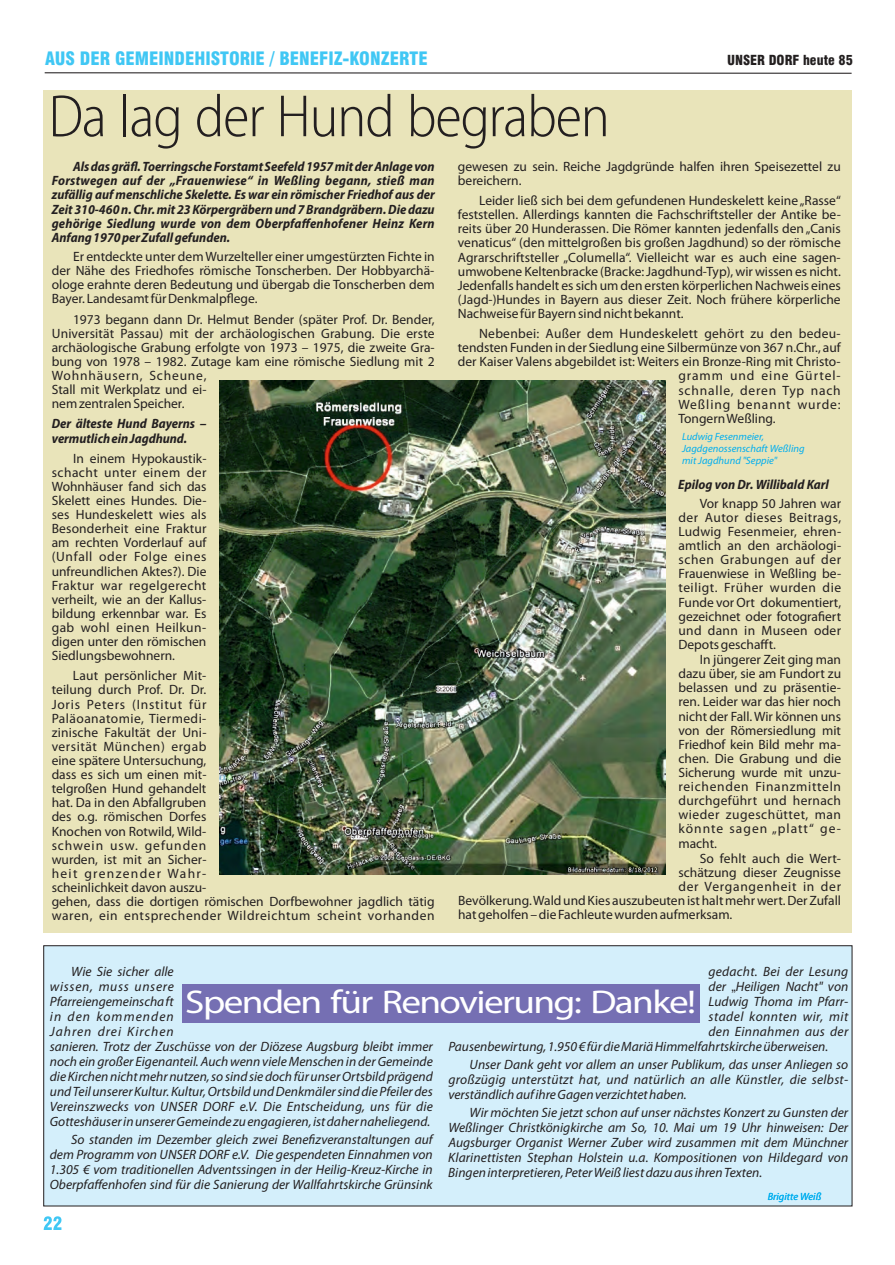
<style>
.page{position:relative;width:895px;height:1265px;background:#fff}
.page>*{position:absolute;margin:0;border:0;box-sizing:border-box;transform-origin:0 0}
.t1{font:300 semi-condensed 60px "Myriad Pro";letter-spacing:-.02em;color:#231f20}
.t2{font:33px "Myriad Pro";letter-spacing:-.04em;color:#fff;scale:1.19 1}
.t3{font:900 condensed 18px "Swiss 721 BT";color:#40c7f4}
.t4{font:13.5px/14.1px "Myriad Pro";color:#231f20;text-align:justify}
.t5{font:italic 13.5px/15px "Myriad Pro";color:#231f20;text-align:justify}
.t6{font:italic 700 semi-condensed 13.5px/14.1px "Myriad Pro";color:#231f20;text-align:justify}
.t7{font:13.5px "Myriad Pro";letter-spacing:.02em;color:#231f20}
.t8{font:italic 13.5px "Myriad Pro";letter-spacing:.02em;color:#231f20}
.t9{font:13.5px "Myriad Pro";letter-spacing:.06em;color:#231f20}
.t10{font:13.5px "Myriad Pro";letter-spacing:.05em;color:#231f20}
.t11{font:13.5px "Myriad Pro";letter-spacing:.065em;color:#231f20}
.t12{font:italic 13.5px "Myriad Pro";letter-spacing:.035em;color:#231f20}
.t13{font:13.5px "Myriad Pro";letter-spacing:.07em;color:#231f20}
.t14{font:900 condensed 13.5px "Swiss 721 BT";color:#231f20}
.t15{font:italic 10.5px/12px "Myriad Pro";color:#00aeef}
.s1{font-family:"Arial Unicode MS";font-style:normal}
</style>
<div class="page">
<div style="left:43px;top:945px;width:809px;height:261px;background:#d4effb;border:1px solid #231f20"></div>
<div style="left:182px;top:984px;width:518px;height:38px;background:#756fb3"></div>
<div style="left:44px;top:90px;width:807px;height:843px;background:#e9e4ba"></div>
<svg style="left:43px;top:1216px;width:19px;height:14px"></svg>
<svg style="left:44px;top:72px;width:808px;height:2px"></svg>
<img style="left:219px;top:380px;width:446px;height:494px">
<h3 class="t3" style="left:45px;top:51px;width:384px">AUS DER GEMEINDEHISTORIE / BENEFIZ-KONZERTE</h3>
<p class="t14" style="left:727px;top:55px;width:127px">UNSER DORF heute 85</p>
<h1 class="t1" style="left:48px;top:91px;width:563px">Da lag der Hund begraben</h1>
<p class="t4" style="left:458px;top:160px;width:384px">gewesen zu sein. Reiche Jagdgründe halfen ihren Speisezettel zu bereichern.</p>
<p class="t4" style="left:458px;top:195px;width:384px;text-indent:21px">Leider ließ sich bei dem gefundenen Hundeskelett keine „Rasse“ feststellen. Allerdings kannten die Fachschriftsteller der Antike be&shy;reits über 20 Hunderassen. Die Römer kannten jedenfalls den „Canis venaticus“ (den mittelgroßen bis großen Jagdhund) so der römische Agrarschriftsteller „Columella“. Vielleicht war es auch eine sagen&shy;umwobene Keltenbracke (Bracke: Jagdhund-Typ), wir wissen es nicht.<br>Jedenfalls handelt es sich um den ersten körperlichen Nachweis eines (Jagd-)Hundes in Bayern aus dieser Zeit. Noch frühere körperliche Nachweise für Bayern sind nicht bekannt.</p>
<p class="t7" style="left:479px;top:328px;width:363px">Nebenbei: Außer dem Hundeskelett gehört zu den bedeu-</p>
<p class="t4" style="left:458px;top:342px;width:384px">tendsten Funden in der Siedlung eine Silbermünze von 367 n.Chr., auf</p>
<p class="t4" style="left:458px;top:356px;width:384px">der Kaiser Valens abgebildet ist: Weiters ein Bronze-Ring mit Christo-</p>
<p class="t13" style="left:678px;top:370px;width:164px">gramm und eine Gürtel-</p>
<p class="t9" style="left:678px;top:384px;width:164px">schnalle, deren Typ nach</p>
<p class="t11" style="left:678px;top:398px;width:164px">Weßling benannt wurde:</p>
<p class="t4" style="left:678px;top:412px;width:99px">Tongern Weßling.</p>
<p class="t15" style="left:682px;top:431px;width:124px">Ludwig Fesenmeier,<br>Jagdgenossenschaft Weßling mit Jagdhund "Seppie"</p>
<p class="t6" style="left:52px;top:161px;width:384px;text-indent:21px">Als das gräfl. Toerringsche Forstamt Seefeld 1957 mit der Anlage von Forstwegen auf der „Frauenwiese“ in Weßling begann, stieß man zufällig auf menschliche Skelette. Es war ein römischer Friedhof aus der Zeit 310-460 n. Chr. mit 23 Körpergräbern und 7 Brandgräbern. Die dazu gehörige Siedlung wurde von dem Oberpfaffenhofener Heinz Kern Anfang 1970 per Zufall gefunden.</p>
<p class="t4" style="left:52px;top:251px;width:384px;text-indent:21px">Er entdeckte unter dem Wurzelteller einer umgestürzten Fichte in der Nähe des Friedhofes römische Tonscherben. Der Hobbyarchä&shy;ologe erahnte deren Bedeutung und übergab die Tonscherben dem Bayer. Landesamt für Denkmalpflege.</p>
<p class="t4" style="left:52px;top:313px;width:384px;text-align:left;text-indent:21px">1973 begann dann Dr. Helmut Bender (später Prof. Dr. Bender, Universität Passau) mit der archäologischen Grabung. Die erste archäologische Grabung erfolgte von 1973 – 1975, die zweite Gra&shy;bung von 1978 – 1982. Zutage kam eine römische Siedlung mit 2<br>Wohnhäusern, Scheune,<br>Stall mit Werkplatz und ei-<br>nem zentralen Speicher.</p>
<p class="t6" style="left:52px;top:418px;width:156px">Der älteste Hund Bayerns – vermutlich ein Jagdhund.</p>
<p class="t4" style="left:52px;top:452px;width:156px;text-indent:21px">In einem Hypokaustik&shy;schacht unter einem der Wohnhäuser fand sich das Skelett eines Hundes. Die&shy;ses Hundeskelett wies als Besonderheit eine Fraktur am rechten Vorderlauf auf (Unfall oder Folge eines unfreundlichen Aktes?). Die Fraktur war regelgerecht verheilt, wie an der Kallus&shy;bildung erkennbar war. Es gab wohl einen Heilkun&shy;digen unter den römischen Siedlungsbewohnern.</p>
<p class="t4" style="left:52px;top:670px;width:384px;text-align:left;text-indent:21px">Laut persönlicher Mit-<br>teilung durch Prof. Dr. Dr.<br>Joris Peters (Institut für<br>Paläoanatomie, Tiermedi-<br>zinische Fakultät der Uni-<br>versität München) ergab<br>eine spätere Untersuchung,<br>dass es sich um einen mit-<br>telgroßen Hund gehandelt<br>hat. Da in den Abfallgruben<br>des o.g. römischen Dorfes<br>Knochen von Rotwild, Wild-<br>schwein usw. gefunden<br>wurden, ist mit an Sicher-<br>heit grenzender Wahr-<br>scheinlichkeit davon auszu-<br>gehen, dass die dortigen römischen Dorfbewohner jagdlich tätig waren, ein entsprechender Wildreichtum scheint vorhanden</p>
<p class="t6" style="left:678px;top:479px;width:152px">Epilog von Dr. Willibald Karl</p>
<p class="t4" style="left:678px;top:497px;width:164px;text-indent:21px">Vor knapp 50 Jahren war der Autor dieses Beitrags, Ludwig Fesenmeier, ehren&shy;amtlich an den archäologi&shy;schen Grabungen auf der Frauenwiese in Weßling be&shy;teiligt. Früher wurden die Funde vor Ort dokumentiert, gezeichnet oder fotografiert und dann in Museen oder Depots geschafft.</p>
<p class="t4" style="left:678px;top:653px;width:164px;text-indent:21px">In jüngerer Zeit ging man dazu über, sie am Fundort zu belassen und zu präsentie&shy;ren. Leider war das hier noch nicht der Fall. Wir können uns von der Römersiedlung mit Friedhof kein Bild mehr ma&shy;chen. Die Grabung und die Sicherung wurde mit unzu&shy;reichenden Finanzmitteln durchgeführt und hernach wieder zugeschüttet, man könnte sagen „platt“ ge&shy;macht.</p>
<p class="t4" style="left:699px;top:852px;width:143px">So fehlt auch die Wert-</p>
<p class="t4" style="left:678px;top:866px;width:164px">schätzung dieser Zeugnisse</p>
<p class="t10" style="left:678px;top:880px;width:164px">der Vergangenheit in der</p>
<p class="t4" style="left:458px;top:894px;width:384px">Bevölkerung. Wald und Kies auszubeuten ist halt mehr wert. Der Zufall</p>
<p class="t4" style="left:458px;top:908px;width:276px">hat geholfen – die Fachleute wurden aufmerksam.</p>
<p class="t5" style="left:50px;top:964px;width:384px;text-align:left;text-indent:21px">Wie Sie sicher alle<br>wissen, muss unsere<br>Pfarreiengemeinschaft<br>in den kommenden<br>Jahren drei Kirchen<br>sanieren. Trotz der Zuschüsse von der Diözese Augsburg bleibt immer noch ein großer Eigenanteil. Auch wenn viele Menschen in der Gemeinde die Kirchen nicht mehr nutzen, so sind sie doch für unser Ortsbild prägend und Teil unserer Kultur. Kultur, Ortsbild und Denkmäler sind die Pfeiler des Vereinszwecks von UNSER DORF e.V. Die Entscheidung, uns für die Gotteshäuser in unserer Gemeinde zu engagieren, ist daher naheliegend.</p>
<p class="t5" style="left:50px;top:1132px;width:384px;text-indent:21px">So standen im Dezember gleich zwei Benefizveranstaltungen auf dem Programm von UNSER DORF e.V. Die gespendeten Einnahmen von 1.305 € vom traditionellen Adventssingen in der Heilig-Kreuz-Kirche in Oberpfaffenhofen sind für die Sanierung der Wallfahrtskirche Grünsink</p>
<p class="t8" style="left:708px;top:965px;width:141px">gedacht. Bei der Lesung</p>
<p class="t5" style="left:708px;top:980px;width:141px">der <span class="s1">„</span>Heiligen Nacht" von</p>
<p class="t5" style="left:708px;top:995px;width:141px">Ludwig Thoma im Pfarr-</p>
<p class="t12" style="left:708px;top:1010px;width:141px">stadel konnten wir, mit</p>
<p class="t8" style="left:708px;top:1025px;width:141px">den Einnahmen aus der</p>
<p class="t5" style="left:448px;top:1040px;width:381px">Pausenbewirtung, 1.950 € für die Mariä Himmelfahrtskirche überweisen.</p>
<p class="t5" style="left:448px;top:1058px;width:401px;text-indent:21px">Unser Dank geht vor allem an unser Publikum, das unser Anliegen so großzügig unterstützt hat, und natürlich an alle Künstler, die selbst&shy;verständlich auf ihre Gagen verzichtet haben.</p>
<p class="t5" style="left:448px;top:1106px;width:401px;text-indent:21px">Wir möchten Sie jetzt schon auf unser nächstes Konzert zu Gunsten der Weßlinger Christkönigkirche am So, 10. Mai um 19 Uhr hinweisen: Der Augsburger Organist Werner Zuber wird zusammen mit dem Münchner Klarinettisten Stephan Holstein u.a. Kompositionen von Hildegard von Bingen interpretieren, Peter Weiß liest dazu aus ihren Texten.</p>
<p class="t15" style="left:767px;top:1191px;width:55px">Brigitte Weiß</p>
<h2 class="t2" style="left:185px;top:987px;width:431px">Spenden für Renovierung: Danke!</h2>
</div>
